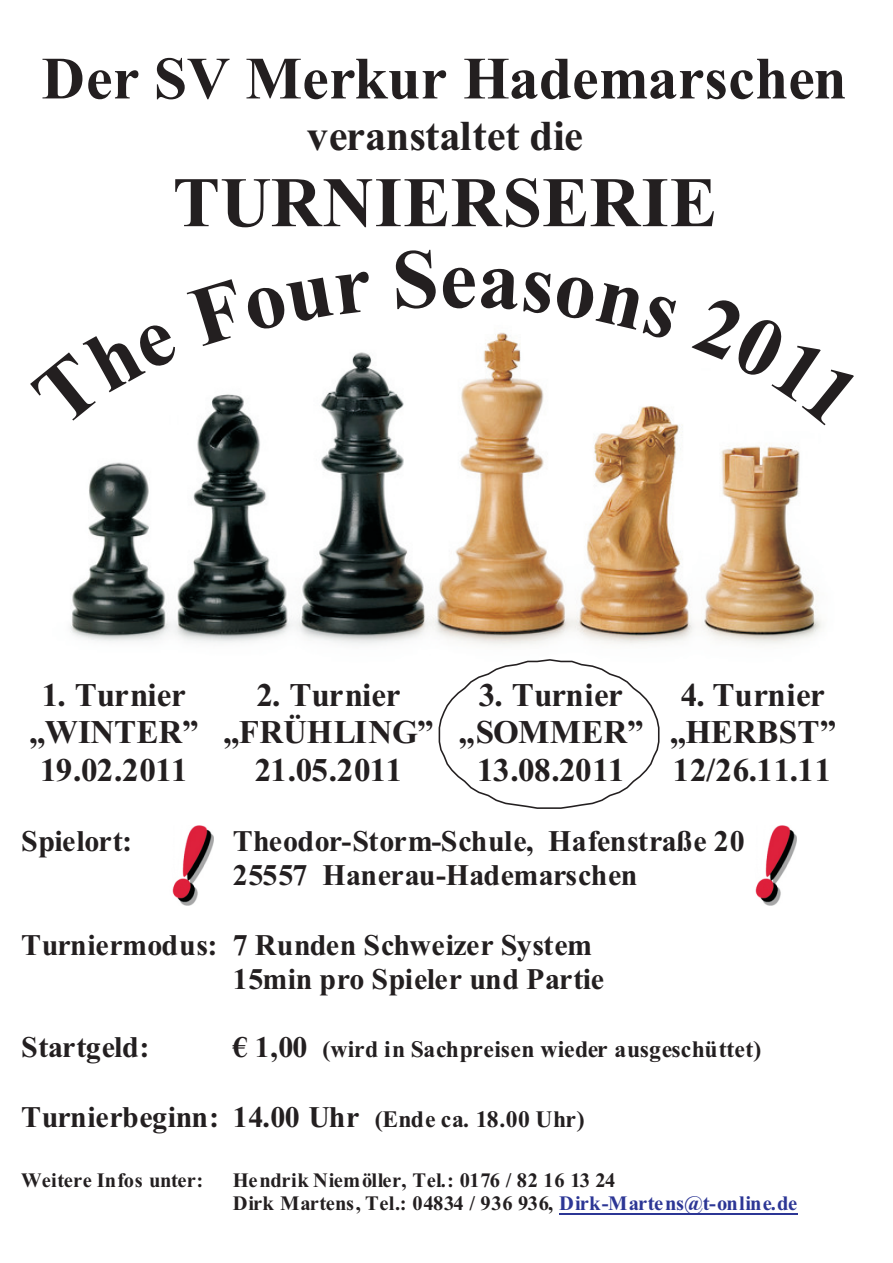
<style>
.page{position:relative;width:893px;height:1263px;background:#fff}
.page>*{position:absolute;margin:0;border:0;box-sizing:border-box;transform-origin:0 0}
.t1{font:700 84px "Times New Roman";color:#231f20}
.t2{font:700 70.95px "Times New Roman";letter-spacing:.01em;color:#231f20}
.t3{font:700 59.85px "Times New Roman";color:#231f20}
.t4{font:700 42.6px "Times New Roman";color:#231f20}
.t5{font:700 33.15px "Times New Roman";letter-spacing:-.005em;color:#231f20}
.t6{font:700 30px/34.7px "Times New Roman";letter-spacing:-.015em;color:#231f20}
.t7{font:700 30px/34.7px "Times New Roman";letter-spacing:.01em;color:#231f20}
.t8{font:700 23.7px "Times New Roman";letter-spacing:.01em;color:#231f20}
.t9{font:700 20.55px/23.7px "Times New Roman";letter-spacing:.02em;color:#231f20}
.s1{font-size:30px}
.s2{font-size:23.7px}
.s3{color:#2c3695}
</style>
<div class="page">
<img style="left:70px;top:340px;width:752px;height:305px">
<img style="left:172px;top:825px;width:41px;height:80px">
<img style="left:755px;top:825px;width:41px;height:80px">
<hr style="left:559px;top:1213px;width:239px;height:2px;background:#2c3695">
<svg style="left:438px;top:659px;width:222px;height:150px"></svg>
<svg style="left:187px;top:340px;width:186px;height:6px"></svg>
<svg style="left:495px;top:332px;width:13px;height:8px"></svg>
<svg style="left:70px;top:340px;width:110px;height:87px"></svg>
<svg style="left:692px;top:340px;width:130px;height:85px"></svg>
<h3 class="t3" style="left:42px;top:58px;width:806px">Der SV Merkur Hademarschen</h3>
<h3 class="t4" style="left:307px;top:122px;width:278px">veranstaltet die</h3>
<h2 class="t2" style="left:173px;top:178px;width:546px">TURNIERSERIE</h2>
<h1 class="t1" style="left:440px;top:250px;width:39px">e</h1>
<p class="t5" style="left:42px;top:683px;width:146px">1. Turnier</p>
<p class="t5" style="left:256px;top:683px;width:146px">2. Turnier</p>
<p class="t5" style="left:479px;top:683px;width:146px">3. Turnier</p>
<p class="t5" style="left:681px;top:683px;width:146px">4. Turnier</p>
<p class="t5" style="left:29px;top:721px;width:809px">„WINTER” „FRÜHLING” „SOMMER” „HERBST”</p>
<p class="t5" style="left:40px;top:759px;width:149px">19.02.2011</p>
<p class="t5" style="left:255px;top:759px;width:149px">21.05.2011</p>
<p class="t5" style="left:477px;top:759px;width:149px">13.08.2011</p>
<p class="t5" style="left:673px;top:759px;width:160px">12/26.11.11</p>
<p class="t6" style="left:21px;top:826px;width:112px">Spielort:</p>
<p class="t7" style="left:233px;top:826px;width:514px">Theodor-Storm-Schule, Hafenstraße 20<br>25557 Hanerau-Hademarschen</p>
<p class="t6" style="left:233px;top:930px;width:373px;text-indent:-211px">Turniermodus: 7 Runden Schweizer System<br>15min pro Spieler und Partie</p>
<p class="t6" style="left:21px;top:1033px;width:130px">Startgeld:</p>
<p class="t8" style="left:233px;top:1041px;width:530px"><span class="s1">€ 1,00</span> (wird in Sachpreisen wieder ausgeschüttet)</p>
<p class="t6" style="left:21px;top:1102px;width:565px">Turnierbeginn: 14.00 Uhr <span class="s2">(Ende ca. 18.00 Uhr)</span></p>
<p class="t9" style="left:21px;top:1170px;width:183px">Weitere Infos unter:</p>
<p class="t9" style="left:233px;top:1170px;width:566px">Hendrik Niemöller, Tel.: 0176 / 82 16 13 24<br>Dirk Martens, Tel.: 04834 / 936 936, <span class="s3">Dirk-Martens@t-online.de</span></p>
</div>
